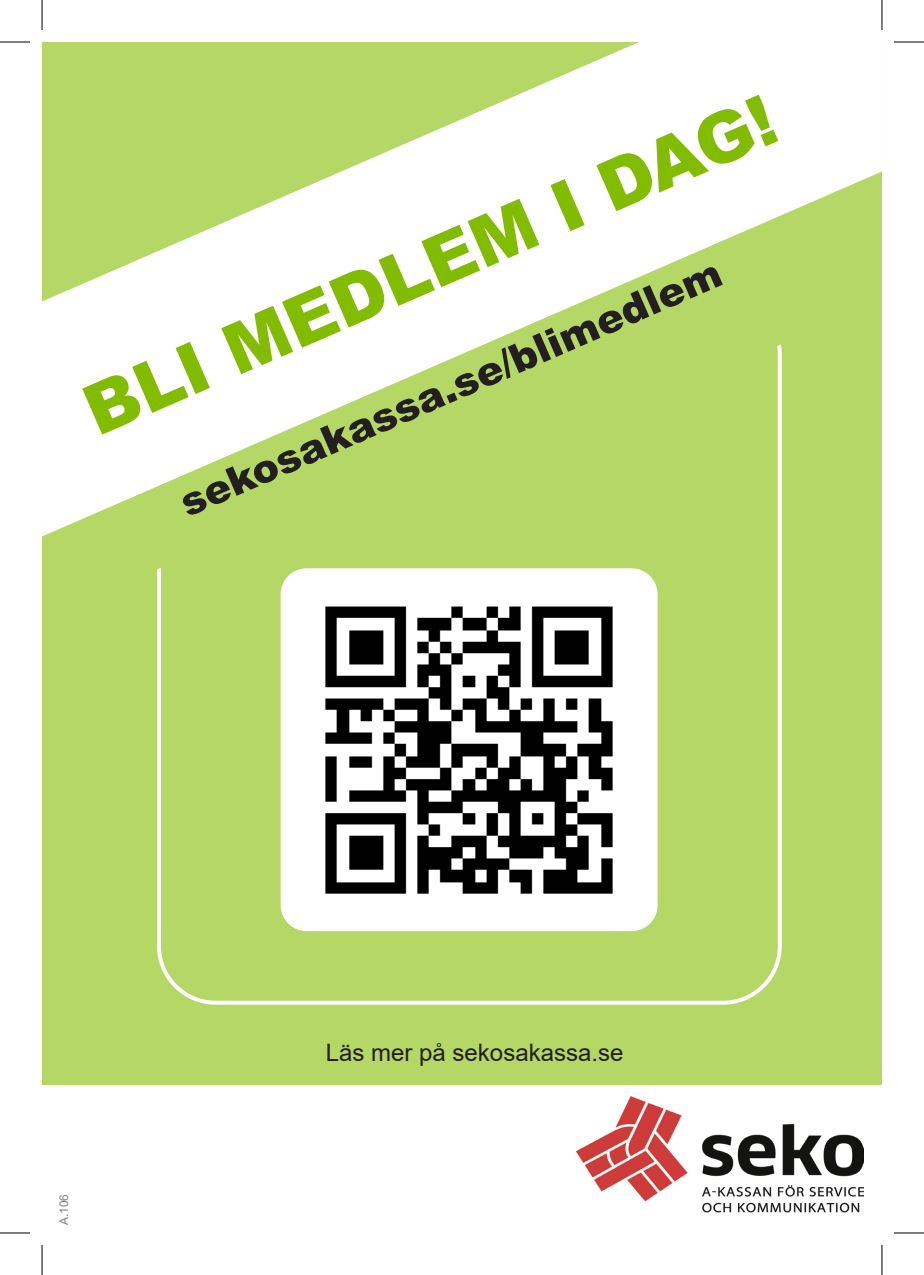
<style>
.page{position:relative;width:924px;height:1275px;background:#fff}
.page>*{position:absolute;margin:0;border:0;box-sizing:border-box;transform-origin:0 0}
.t1{font:900 70px "Arial";color:#81bc00}
.t2{font:900 40px "Arial";color:#231f20}
.t3{font:24px "Arial";color:#231f20}
.t4{font:12px "Arial";color:#808080}
</style>
<div class="page">
<div style="left:42px;top:42px;width:839px;height:1042px;background:#b4d766"></div>
<img style="left:280px;top:568px;width:377px;height:363px">
<img style="left:576px;top:1096px;width:287px;height:117px">
<svg style="left:157px;top:567px;width:139px;height:16px"></svg>
<svg style="left:42px;top:42px;width:839px;height:494px"></svg>
<hr style="left:0;top:42px;width:30px;height:1px;background:#000">
<hr style="left:893px;top:42px;width:30px;height:1px;background:#000">
<hr style="left:0;top:1232px;width:30px;height:1px;background:#000">
<hr style="left:893px;top:1232px;width:30px;height:1px;background:#000">
<hr style="left:42px;top:0;width:1px;height:30px;background:#000">
<hr style="left:42px;top:1245px;width:1px;height:30px;background:#000">
<hr style="left:881px;top:0;width:1px;height:30px;background:#000">
<hr style="left:881px;top:1245px;width:1px;height:30px;background:#000">
<p class="t1" style="left:67px;top:364px;width:748px;rotate:-23deg">BLI MEDLEM I DAG!</p>
<p class="t2" style="left:171px;top:480px;width:587px;rotate:-24deg">sekosakassa.se/blimedlem</p>
<p class="t4" style="left:56px;top:1225px;width:33px;rotate:-90deg">A.106</p>
<p class="t3" style="left:325px;top:1036px;width:299px">Läs mer på sekosakassa.se</p>
</div>
